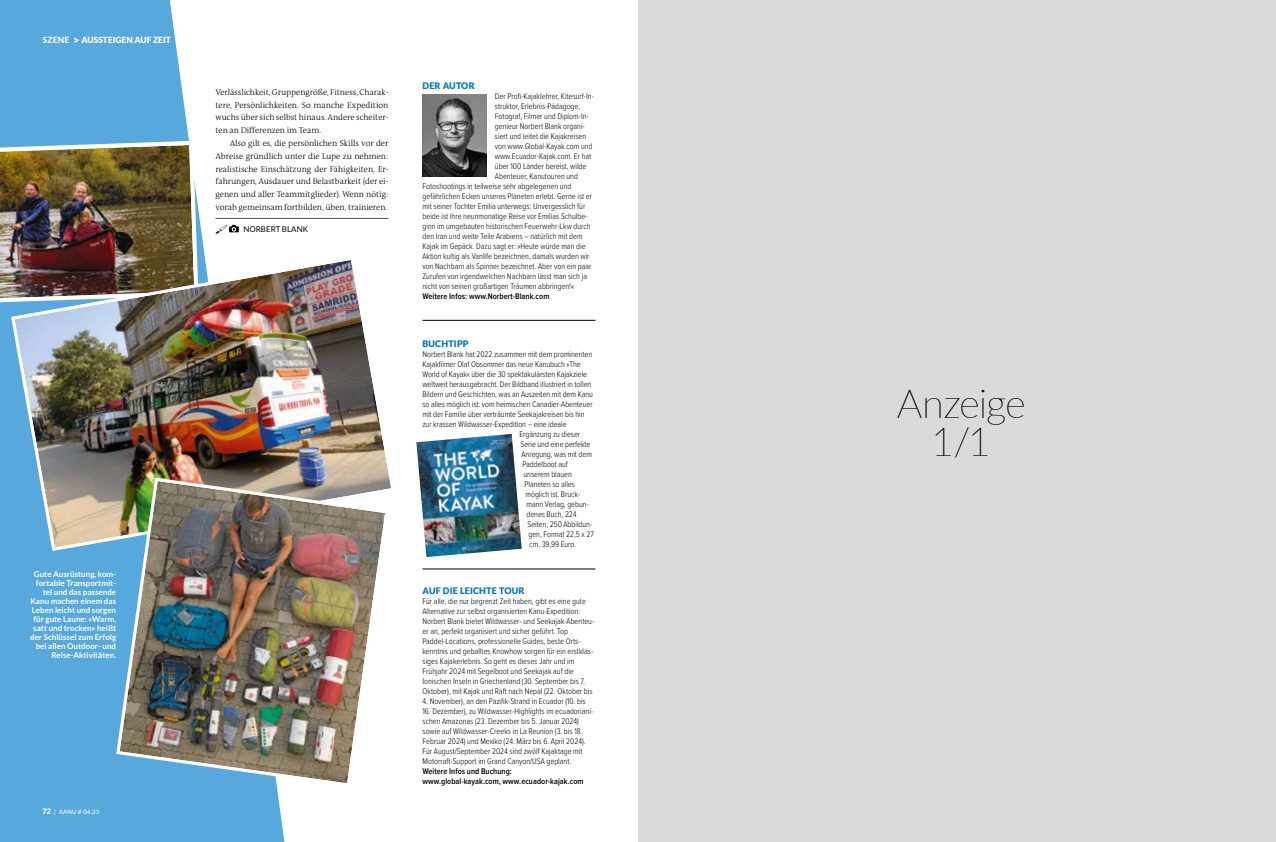
<style>
.page{position:relative;width:1276px;height:842px;background:#fff}
.page>*{position:absolute;margin:0;border:0;box-sizing:border-box;transform-origin:0 0}
.t1{font:100 40px/38px "Lato";letter-spacing:-.03em;color:#000;text-align:center}
.t2{font:900 9px "Lato";letter-spacing:.02em;color:#0075bf}
.t3{font:300 8.5px/10px "Proxima Nova Cond";color:#000}
.t4{font:300 8.5px/12.8px "The Antiqua B";letter-spacing:-.005em;color:#000;text-align:justify}
.t5{font:600 8.5px/10px "Proxima Nova Cond";letter-spacing:.005em;color:#000}
.t6{font:900 8.5px "Lato";color:#fff}
.t7{font:700 8px/9px "Lato";color:#fff;text-align:right}
.t8{font:8px "Lato";color:#000}
.t9{font:500 6px "Lato";letter-spacing:.02em;color:#fff}
.s1{font-weight:800}
.s2{font-size:11px}
.s3{font-weight:900;font-size:7.5px}
</style>
<div class="page">
<svg style="left:0;top:0;width:284px;height:842px;fill:#56a8dd"></svg>
<img style="left:0;top:139px;width:200px;height:166px">
<img style="left:9px;top:255px;width:382px;height:298px">
<hr style="left:215px;top:218px;width:173px;height:1px;background:#575756">
<img style="left:422px;top:95px;width:64px;height:81px">
<img style="left:416px;top:434px;width:106px;height:123px">
<hr style="left:422px;top:320px;width:173px;height:1px;background:#000">
<hr style="left:422px;top:569px;width:173px;height:1px;background:#000">
<img style="left:115px;top:476px;width:275px;height:312px">
<div style="left:638px;top:0;width:638px;height:842px;background:#dadada"></div>
<svg style="left:216px;top:225px;width:23px;height:10px"></svg>
<p class="t6" style="left:43px;top:34px;width:130px"><span class="s1">SZENE</span> <span class="s2">&gt;</span> AUSSTEIGEN AUF ZEIT</p>
<p class="t7" style="left:30px;top:569px;width:88px">Gute Ausrüstung, kom&shy;fortable Transportmit&shy;tel und das passende<br>Kanu machen einem das<br>Leben leicht und sorgen für gute Laune: »Warm, satt und trocken« heißt der Schlüssel zum Erfolg bei allen Outdoor- und<br>Reise-Aktivitäten.</p>
<p class="t9" style="left:43px;top:808px;width:58px"><span class="s3">72</span> | KANU # 04.23</p>
<p class="t4" style="left:215px;top:86px;width:174px">Verlässlichkeit, Gruppengröße, Fitness, Charak&shy;tere, Persönlichkeiten. So manche Expedition wuchs über sich selbst hinaus. Andere scheiter&shy;ten an Differenzen im Team.</p>
<p class="t4" style="left:215px;top:137px;width:174px;text-indent:14px">Also gilt es, die persönlichen Skills vor der Abreise gründlich unter die Lupe zu nehmen: realistische Einschätzung der Fähigkeiten, Er&shy;fahrungen, Ausdauer und Belastbarkeit (der ei&shy;genen und aller Teammitglieder). Wenn nötig: vorab gemeinsam fortbilden, üben, trainieren.</p>
<p class="t8" style="left:243px;top:225px;width:66px">NORBERT BLANK</p>
<p class="t2" style="left:422px;top:81px;width:54px">DER AUTOR</p>
<p class="t3" style="left:495px;top:91px;width:101px">Der Profi-Kajaklehrer, Kitesurf-In-</p>
<p class="t3" style="left:495px;top:101px;width:87px">struktor, Erlebnis-Pädagoge,</p>
<p class="t3" style="left:495px;top:111px;width:95px">Fotograf, Filmer und Diplom-In-</p>
<p class="t3" style="left:495px;top:121px;width:91px">genieur Norbert Blank organi-</p>
<p class="t3" style="left:495px;top:131px;width:93px">siert und leitet die Kajakreisen</p>
<p class="t3" style="left:495px;top:141px;width:99px">von www.Global-Kayak.com und</p>
<p class="t3" style="left:495px;top:151px;width:98px">www.Ecuador-Kajak.com. Er hat</p>
<p class="t3" style="left:495px;top:161px;width:93px">über 100 Länder bereist, wilde</p>
<p class="t3" style="left:495px;top:171px;width:85px">Abenteuer, Kanutouren und</p>
<p class="t3" style="left:422px;top:181px;width:150px">Fotoshootings in teilweise sehr abgelegenen und</p>
<p class="t3" style="left:422px;top:191px;width:171px">gefährlichen Ecken unseres Planeten erlebt. Gerne ist er</p>
<p class="t3" style="left:422px;top:201px;width:164px">mit seiner Tochter Emilia unterwegs: Unvergesslich für</p>
<p class="t3" style="left:422px;top:211px;width:166px">beide ist ihre neunmonatige Reise vor Emilias Schulbe-</p>
<p class="t3" style="left:422px;top:221px;width:170px">ginn im umgebauten historischen Feuerwehr-Lkw durch</p>
<p class="t3" style="left:422px;top:231px;width:162px">den Iran und weite Teile Arabiens – natürlich mit dem</p>
<p class="t3" style="left:422px;top:241px;width:165px">Kajak im Gepäck. Dazu sagt er: »Heute würde man die</p>
<p class="t3" style="left:422px;top:251px;width:169px">Aktion kultig als Vanlife bezeichnen, damals wurden wir</p>
<p class="t3" style="left:422px;top:261px;width:170px">von Nachbarn als Spinner bezeichnet. Aber von ein paar</p>
<p class="t3" style="left:422px;top:271px;width:166px">Zurufen von irgendwelchen Nachbarn lässt man sich ja</p>
<p class="t3" style="left:422px;top:281px;width:153px">nicht von seinen großartigen Träumen abbringen!«</p>
<p class="t5" style="left:422px;top:291px;width:128px">Weitere Infos: www.Norbert-Blank.com</p>
<p class="t2" style="left:422px;top:338px;width:48px">BUCHTIPP</p>
<p class="t3" style="left:422px;top:349px;width:171px">Norbert Blank hat 2022 zusammen mit dem prominenten</p>
<p class="t3" style="left:422px;top:359px;width:160px">Kajakfilmer Olaf Obsommer das neue Kanubuch »The</p>
<p class="t3" style="left:422px;top:369px;width:166px">World of Kayak« über die 30 spektakulärsten Kajakziele</p>
<p class="t3" style="left:422px;top:379px;width:170px">weltweit herausgebracht. Der Bildband illustriert in tollen</p>
<p class="t3" style="left:422px;top:389px;width:172px">Bildern und Geschichten, was an Auszeiten mit dem Kanu</p>
<p class="t3" style="left:422px;top:399px;width:172px">so alles möglich ist: vom heimischen Canadier-Abenteuer</p>
<p class="t3" style="left:422px;top:409px;width:164px">mit der Familie über verträumte Seekajakreisen bis hin</p>
<p class="t3" style="left:422px;top:419px;width:146px">zur krassen Wildwasser-Expedition – eine ideale</p>
<p class="t3" style="left:519px;top:429px;width:62px">Ergänzung zu dieser</p>
<p class="t3" style="left:520px;top:439px;width:71px">Serie und eine perfekte</p>
<p class="t3" style="left:521px;top:449px;width:72px">Anregung, was mit dem</p>
<p class="t3" style="left:522px;top:459px;width:47px">Paddelboot auf</p>
<p class="t3" style="left:523px;top:469px;width:50px">unserem blauen</p>
<p class="t3" style="left:524px;top:479px;width:52px">Planeten so alles</p>
<p class="t3" style="left:525px;top:489px;width:56px">möglich ist. Bruck-</p>
<p class="t3" style="left:526px;top:499px;width:64px">mann Verlag, gebun-</p>
<p class="t3" style="left:526px;top:509px;width:52px">denes Buch, 224</p>
<p class="t3" style="left:527px;top:519px;width:66px">Seiten, 250 Abbildun-</p>
<p class="t3" style="left:528px;top:529px;width:67px">gen, Format 22,5 x 27</p>
<p class="t3" style="left:529px;top:539px;width:48px">cm, 39,99 Euro.</p>
<p class="t2" style="left:422px;top:585px;width:103px">AUF DIE LEICHTE TOUR</p>
<p class="t3" style="left:422px;top:596px;width:173px">Für alle, die nur begrenzt Zeit haben, gibt es eine gute Alternative zur selbst organisierten Kanu-Expedition:<br>Norbert Blank bietet Wildwasser- und Seekajak-Abenteu&shy;er an, perfekt organisiert und sicher geführt. Top Paddel-Locations, professionelle Guides, beste Orts&shy;kenntnis und geballtes Knowhow sorgen für ein erstklas&shy;siges Kajakerlebnis. So geht es dieses Jahr und im Frühjahr 2024 mit Segelboot und Seekajak auf die Ionischen Inseln in Griechenland (30. September bis 7.<br>Oktober), mit Kajak und Raft nach Nepal (22. Oktober bis</p>
<p class="t3" style="left:422px;top:695px;width:165px">4. November), an den Pazifik-Strand in Ecuador (10. bis</p>
<p class="t3" style="left:422px;top:705px;width:172px">16. Dezember), zu Wildwasser-Highlights im ecuadoriani&shy;schen Amazonas (23. Dezember bis 5. Januar 2024) sowie auf Wildwasser-Creeks in La Reunion (3. bis 18.<br>Februar 2024) und Mexiko (24. März bis 6. April 2024).<br>Für August/September 2024 sind zwölf Kajaktage mit Motorraft-Support im Grand Canyon/USA geplant.</p>
<p class="t5" style="left:422px;top:766px;width:163px">Weitere Infos und Buchung: www.global-kayak.com, www.ecuador-kajak.com</p>
<h1 class="t1" style="left:896px;top:383px;width:131px">Anzeige<br>1/1</h1>
</div>
